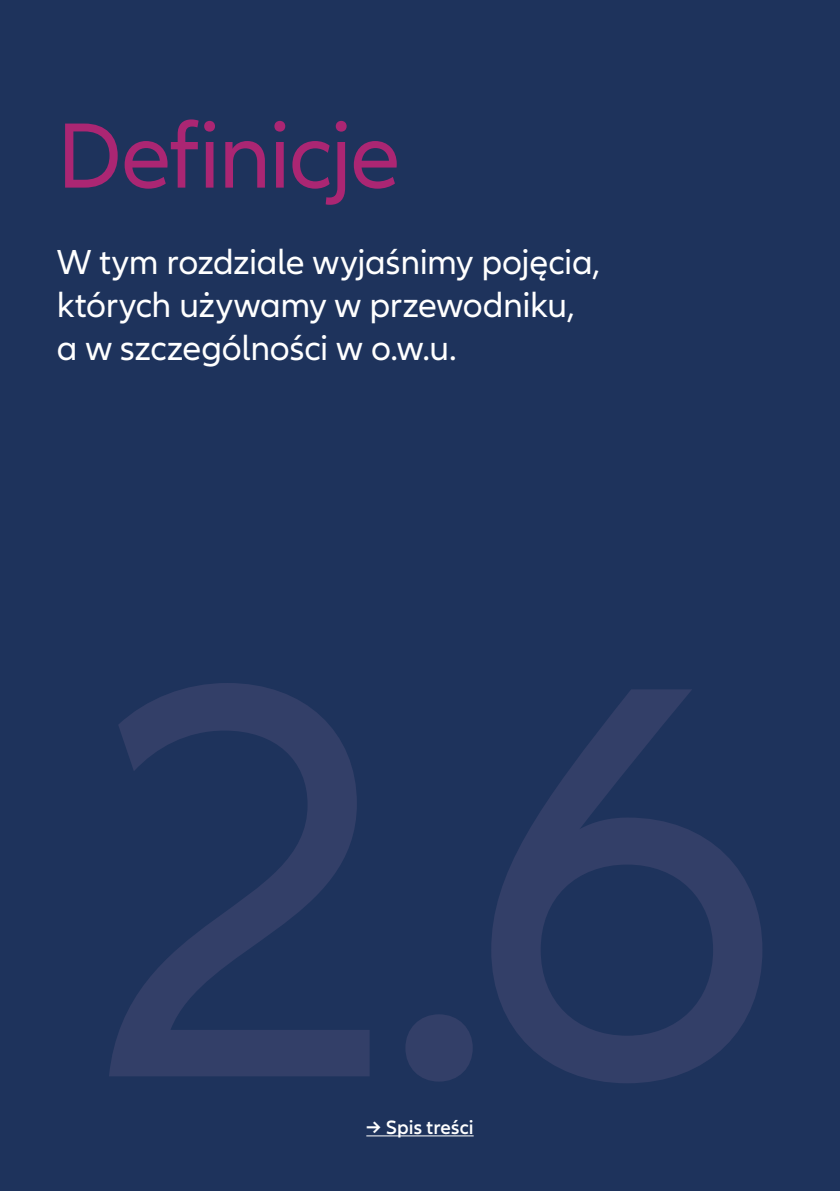
<style>
.page{position:relative;width:840px;height:1191px;background:#fff}
.page>*{position:absolute;margin:0;border:0;box-sizing:border-box;transform-origin:0 0}
.t1{font:580px "Allianz Neo";color:#333f68}
.t2{font:96px "Allianz Neo";letter-spacing:-.02em;color:#ab2673}
.t3{font:36px/43.2px "Allianz Neo";letter-spacing:-.01em;color:#fff}
.t4{font:600 20px "Allianz Neo";letter-spacing:.005em;color:#fff}
</style>
<div class="page">
<div style="left:0;top:0;width:839px;height:1191px;background:#1e335c"></div>
<hr style="left:366px;top:1135px;width:107px;height:1px;background:#fff">
<h2 class="t2" style="left:57px;top:101px;width:345px">Definicje</h2>
<p class="t3" style="left:57px;top:241px;width:544px">W tym rozdziale wyjaśnimy pojęcia, których używamy w przewodniku, a w szczególności w o.w.u.</p>
<h1 class="t1" style="left:92px;top:553px;width:691px">2.6</h1>
<p class="t4" style="left:366px;top:1115px;width:109px">→ Spis treści</p>
</div>
